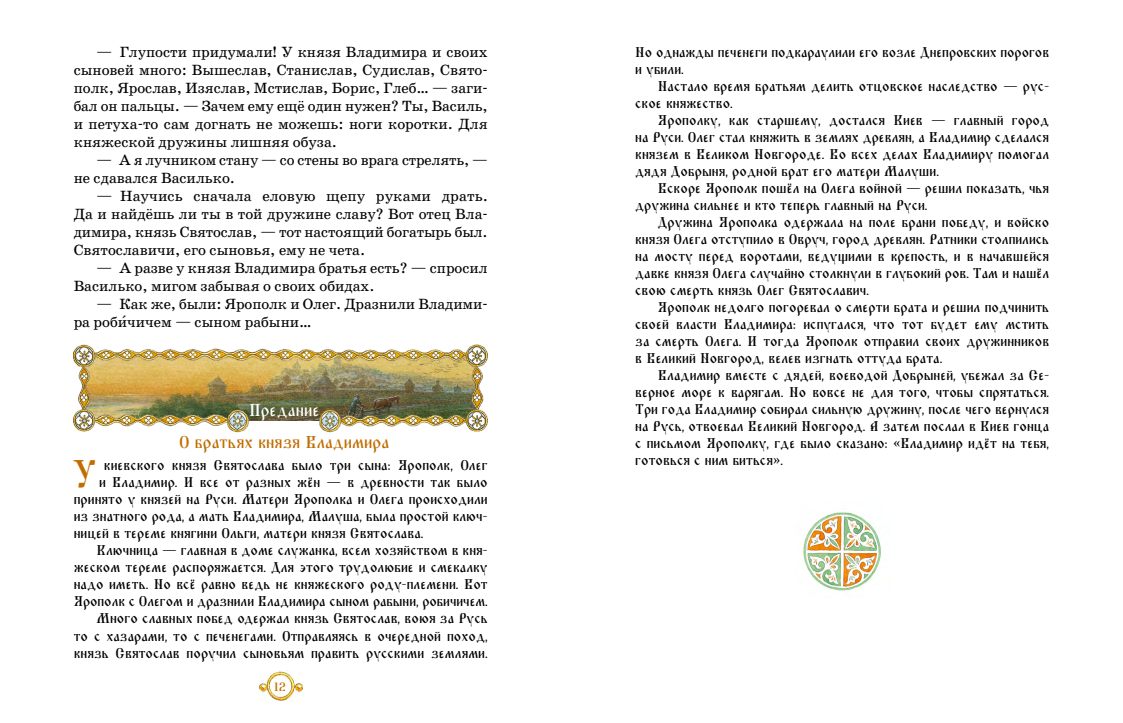
<style>
.page{position:relative;width:1123px;height:723px;background:#fff}
.page>*{position:absolute;margin:0;border:0;box-sizing:border-box;transform-origin:0 0}
._1-er_Predanie{font:38.3px "Triod Postnaja";color:#c26d00}
.Zag2{font:17px/32px "Triod Postnaja";color:#c26d00;text-align:center}
.Txt{font:15px/18px "School Book C";color:#000}
.Txt-2{font:14px/17px "Triod Postnaja";color:#000;text-align:justify}
._1-er_Predanie-2{font:14px "Triod Postnaja";color:#000}
.t1{font:12px "Triod Postnaja";color:#c26d00}
.s1{font-family:"PT Serif"}
.s2{color:#fff}
.s3{font-family:"School Book C"}
</style>
<div class="page">
<img style="left:259px;top:671px;width:44px;height:31px">
<img style="left:74px;top:344px;width:414px;height:89px">
<img style="left:803px;top:512px;width:78px;height:79px">
<p class="Txt" style="left:74px;top:43px;width:415px;text-align:justify;text-indent:23px">— Глупости придумали! У князя Владимира и своих сыновей много: Вышеслав, Станислав, Судислав, Свято&shy;полк, Ярослав, Изяслав, Мстислав, Борис, Глеб… — заги&shy;бал он пальцы. — Зачем ему ещё один нужен? Ты, Василь, и петуха-то сам догнать не можешь: ноги коротки. Для княжеской дружины лишняя обуза.</p>
<p class="Txt" style="left:74px;top:151px;width:415px;text-indent:23px">— А я лучником стану — со стены во врага стрелять, — не сдавался Василько.</p>
<p class="Txt" style="left:74px;top:187px;width:416px;text-align:justify;text-indent:23px">— Научись сначала еловую щепу руками драть.<br>Да и найдёшь ли ты в той дружине славу? Вот отец Вла&shy;димира, князь Святослав, — тот настоящий богатырь был.<br>Святославичи, его сыновья, ему не чета.</p>
<p class="Txt" style="left:74px;top:259px;width:415px;text-indent:23px">— А разве у князя Владимира братья есть? — спросил<br>Василько, мигом забывая о своих обидах.</p>
<p class="Txt" style="left:74px;top:295px;width:415px;text-indent:23px">— Как же, были: Ярополк и Олег. Дразнили Владими&shy;ра роби<span class="s1">́</span>чичем — сыном рабыни…</p>
<p class="Zag2" style="left:179px;top:393px;width:211px"><span class="s2">Предание<br></span>О братьях князя Владимира</p>
<p class="_1-er_Predanie" style="left:74px;top:444px;width:25px">У</p>
<p class="_1-er_Predanie-2" style="left:104px;top:454px;width:385px">киевского князя Святослава было три сына: Ярополк, Олег</p>
<p class="_1-er_Predanie-2" style="left:99px;top:471px;width:390px">и Владимир. И все от разных жён <span class="s3">—</span> в древности так было</p>
<p class="_1-er_Predanie-2" style="left:74px;top:488px;width:415px">принято у князей на Руси. Матери Ярополка и Олега происходили</p>
<p class="_1-er_Predanie-2" style="left:74px;top:505px;width:415px">из знатного рода, а мать Владимира, Малуша, была простой ключ-</p>
<p class="_1-er_Predanie-2" style="left:74px;top:522px;width:351px">ницей в тереме княгини Ольги, матери князя Святослава.</p>
<p class="Txt-2" style="left:74px;top:541px;width:415px;text-indent:23px">Ключница <span class="s3">—</span> главная в доме служанка, всем хозяйством в кня&shy;жеском тереме распоряжается. Для этого трудолюбие и смекалку надо иметь. Но всё равно ведь не княжеского роду-племени. Вот Ярополк с Олегом и дразнили Владимира сыном рабыни, робичичем.</p>
<p class="Txt-2" style="left:74px;top:609px;width:415px;text-indent:23px">Много славных побед одержал князь Святослав, воюя за Русь то с хазарами, то с печенегами. Отправляясь в очередной поход, князь Святослав поручил сыновьям править русскими землями.</p>
<p class="t1" style="left:274px;top:678px;width:13px">12</p>
<p class="Txt-2" style="left:635px;top:42px;width:415px">Но однажды печенеги подкараулили его возле Днепровских порогов и убили.</p>
<p class="Txt-2" style="left:635px;top:76px;width:415px;text-indent:23px">Настало время братьям делить отцовское наследство <span class="s3">—</span> рус&shy;ское княжество.</p>
<p class="Txt-2" style="left:635px;top:110px;width:415px;text-indent:23px">Ярополку, как старшему, достался Киев <span class="s3">—</span> главный город на Руси. Олег стал княжить в землях древлян, а Владимир сделался князем в Великом Новгороде. Во всех делах Владимиру помогал дядя Добрыня, родной брат его матери Малуши.</p>
<p class="Txt-2" style="left:635px;top:178px;width:415px;text-indent:23px">Вскоре Ярополк пошёл на Олега войной <span class="s3">—</span> решил показать, чья дружина сильнее и кто теперь главный на Руси.</p>
<p class="Txt-2" style="left:635px;top:212px;width:415px;text-indent:23px">Дружина Ярополка одержала на поле брани победу, и войско князя Олега отступило в Овруч, город древлян. Ратники столпились на мосту перед воротами, ведущими в крепость, и в начавшейся давке князя Олега случайно столкнули в глубокий ров. Там и нашёл свою смерть князь Олег Святославич.</p>
<p class="Txt-2" style="left:635px;top:297px;width:415px;text-indent:23px">Ярополк недолго погоревал о смерти брата и решил подчинить своей власти Владимира: испугался, что тот будет ему мстить за смерть Олега. И тогда Ярополк отправил своих дружинников в Великий Новгород, велев изгнать оттуда брата.</p>
<p class="Txt-2" style="left:635px;top:365px;width:415px;text-indent:23px">Владимир вместе с дядей, воеводой Добрыней, убежал за Се&shy;верное море к варягам. Но вовсе не для того, чтобы спрятаться.<br>Три года Владимир собирал сильную дружину, после чего вернулся на Русь, отвоевал Великий Новгород. А затем послал в Киев гонца с письмом Ярополку, где было сказано: «Владимир идёт на тебя, готовься с ним биться».</p>
</div>
